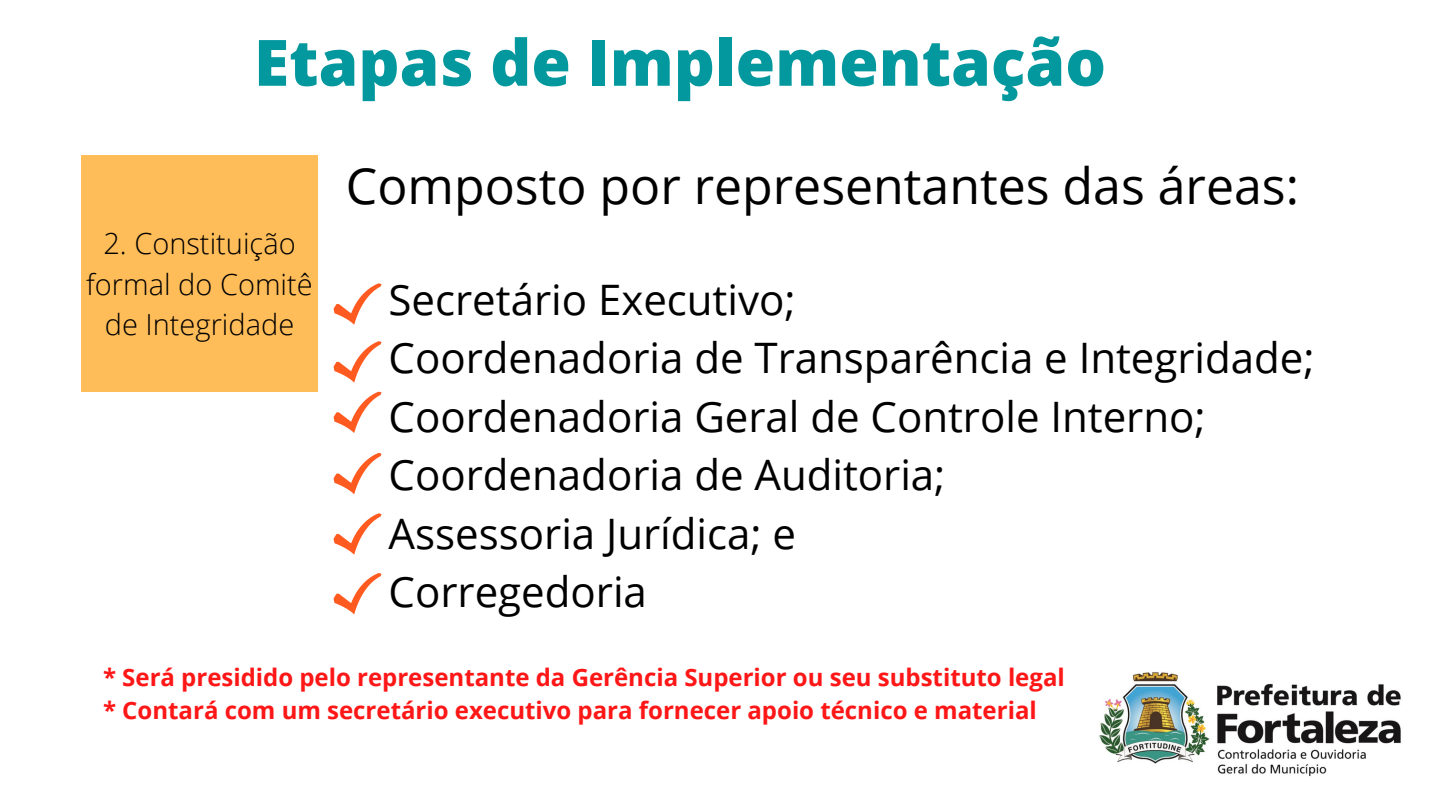
<style>
.page{position:relative;width:1440px;height:810px;background:#fff}
.page>*{position:absolute;margin:0;border:0;box-sizing:border-box;transform-origin:0 0}
.t1{font:800 64px "Open Sans";color:#03989e}
.t2{font:50px "Open Sans";color:#000}
.t3{font:42px "Open Sans";color:#000}
.t4{font:300 29px/40.5px "Open Sans";color:#000;text-align:center}
.t5{font:700 24px "Open Sans";color:#ff1616}
</style>
<div class="page">
<div style="left:81px;top:155px;width:237px;height:237px;background:#ffbd59"></div>
<svg style="left:334px;top:283px;width:48px;height:42px"></svg>
<svg style="left:334px;top:341px;width:48px;height:41px"></svg>
<svg style="left:334px;top:392px;width:48px;height:41px"></svg>
<svg style="left:334px;top:453px;width:48px;height:41px"></svg>
<svg style="left:334px;top:513px;width:48px;height:42px"></svg>
<svg style="left:334px;top:573px;width:48px;height:41px"></svg>
<img style="left:1099px;top:672px;width:302px;height:104px">
<p class="t1" style="left:254px;top:17px;width:854px">Etapas de Implementação</p>
<p class="t4" style="left:86px;top:223px;width:228px">2. Constituição formal do Comitê de Integridade</p>
<p class="t2" style="left:346px;top:150px;width:955px">Composto por representantes das áreas:</p>
<p class="t3" style="left:389px;top:270px;width:408px">Secretário Executivo;</p>
<p class="t3" style="left:389px;top:328px;width:928px">Coordenadoria de Transparência e Integridade;</p>
<p class="t3" style="left:389px;top:387px;width:819px">Coordenadoria Geral de Controle Interno;</p>
<p class="t3" style="left:389px;top:445px;width:558px">Coordenadoria de Auditoria;</p>
<p class="t3" style="left:389px;top:504px;width:409px">Assessoria Jurídica; e</p>
<p class="t3" style="left:389px;top:562px;width:260px">Corregedoria</p>
<p class="t5" style="left:103px;top:661px;width:963px">* Será presidido pelo representante da Gerência Superior ou seu substituto legal</p>
<p class="t5" style="left:103px;top:694px;width:935px">* Contará com um secretário executivo para fornecer apoio técnico e material</p>
</div>
